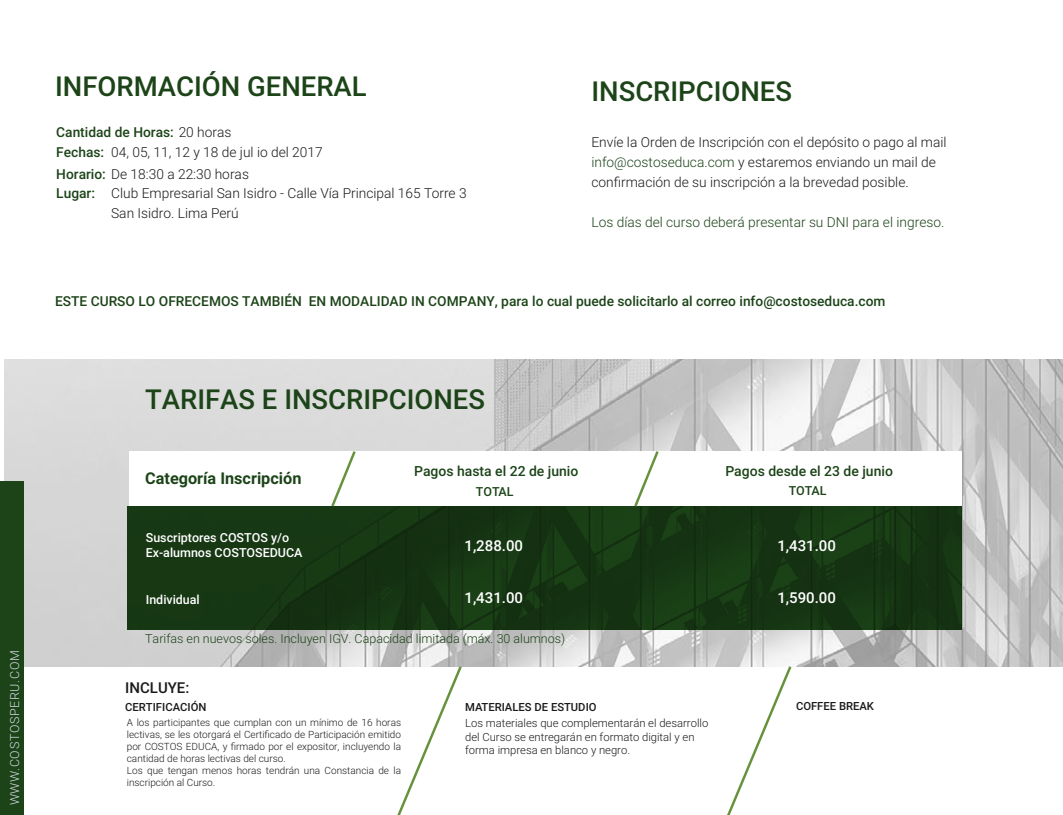
<style>
.page{position:relative;width:1063px;height:815px;background:#fff}
.page>*{position:absolute;margin:0;border:0;box-sizing:border-box;transform-origin:0 0}
.t1{font:500 27.5px "Roboto";color:#1c4418}
.t2{font:700 16.25px "Roboto";color:#1c4418}
.t3{font:500 15px "Roboto";color:#fff}
.t4{font:500 15px "Roboto";color:#1a1a1a}
.t5{font:500 14px "Roboto";color:#1c4418}
.t6{font:300 13.75px/20px "Roboto";color:#1a1a1a}
.t7{font:500 13.75px "Roboto";color:#1c4418}
.t8{font:300 13.75px "Roboto";color:#1c4418}
.t9{font:300 12.5px "Roboto";color:#1c4418}
.t10{font:500 12.5px/15px "Roboto";color:#fff}
.t11{font:300 12.5px "Roboto";letter-spacing:.05em;color:#d4d9e0}
.t12{font:500 12.5px "Roboto";color:#1c4418}
.t13{font:300 11.25px/13.5px "Roboto";color:#1a1a1a}
.t14{font:500 11.25px "Roboto";color:#1a1a1a}
.t15{font:300 10px/12px "Roboto";color:#1a1a1a}
.s1{font-weight:300;color:#1a1a1a}
.s2{font-weight:500;color:#1c4418}
.s3{color:#1c4418}
</style>
<div class="page">
<svg style="left:4px;top:359px;width:1059px;height:307px;background:#cfcfcf"></svg>
<div style="left:129px;top:452px;width:833px;height:54px;background:#fff"></div>
<div style="left:127px;top:506px;width:835px;height:123px;background:#163713"></div>
<svg style="left:632px;top:448px;width:29px;height:61px"></svg>
<svg style="left:329px;top:448px;width:29px;height:59px"></svg>
<svg style="left:723px;top:663px;width:71px;height:152px"></svg>
<svg style="left:393px;top:663px;width:71px;height:152px"></svg>
<div style="left:0;top:481px;width:24px;height:334px;background:#1c4418"></div>
<p class="t11" style="left:6px;top:805px;width:156px;rotate:-90deg">WWW.COSTOSPERU.COM</p>
<h1 class="t1" style="left:55px;top:67px;width:313px">INFORMACIÓN GENERAL</h1>
<p class="t7" style="left:56px;top:123px;width:177px">Cantidad de Horas: <span class="s1">20 horas</span></p>
<p class="t6" style="left:111px;top:142px;width:213px">04, 05, 11, 12 y 18 de jul io del 2017</p>
<p class="t6" style="left:56px;top:141px;width:194px;line-height:21.2px"><span class="s2">Fechas:<br>Horario:</span> De 18:30 a 22:30 horas</p>
<p class="t6" style="left:111px;top:183px;width:357px;text-indent:-55px"><span class="s2">Lugar:</span> Club Empresarial San Isidro - Calle Vía Principal 165 Torre 3<br>San Isidro. Lima Perú</p>
<h1 class="t1" style="left:591px;top:72px;width:202px">INSCRIPCIONES</h1>
<p class="t6" style="left:591px;top:132px;width:357px">Envíe la Orden de Inscripción con el depósito o pago al mail <span class="s3">info@costoseduca.com</span> y estaremos enviando un mail de confirmación de su inscripción a la brevedad posible.</p>
<p class="t8" style="left:591px;top:213px;width:354px">Los días del curso deberá presentar su DNI para el ingreso.</p>
<p class="t7" style="left:55px;top:292px;width:832px">ESTE CURSO LO OFRECEMOS TAMBIÉN EN MODALIDAD IN COMPANY, para lo cual puede solicitarlo al correo info@costoseduca.com</p>
<h1 class="t1" style="left:145px;top:380px;width:341px">TARIFAS E INSCRIPCIONES</h1>
<p class="t2" style="left:145px;top:467px;width:158px">Categoría Inscripción</p>
<p class="t5" style="left:725px;top:461px;width:169px">Pagos desde el 23 de junio</p>
<p class="t12" style="left:789px;top:482px;width:39px">TOTAL</p>
<p class="t5" style="left:414px;top:461px;width:166px">Pagos hasta el 22 de junio</p>
<p class="t12" style="left:476px;top:483px;width:39px">TOTAL</p>
<p class="t10" style="left:146px;top:530px;width:158px">Suscriptores COSTOS y/o<br>Ex-alumnos COSTOSEDUCA</p>
<p class="t10" style="left:146px;top:591px;width:56px">Individual</p>
<p class="t3" style="left:464px;top:535px;width:60px">1,288.00</p>
<p class="t3" style="left:464px;top:587px;width:60px">1,431.00</p>
<p class="t9" style="left:145px;top:630px;width:422px">Tarifas en nuevos soles. Incluyen IGV. Capacidad limitada (máx. 30 alumnos)</p>
<p class="t4" style="left:125px;top:678px;width:66px">INCLUYE:</p>
<p class="t3" style="left:777px;top:535px;width:60px">1,431.00</p>
<p class="t3" style="left:777px;top:587px;width:60px">1,590.00</p>
<p class="t14" style="left:125px;top:699px;width:83px">CERTIFICACIÓN</p>
<p class="t14" style="left:796px;top:698px;width:80px">COFFEE BREAK</p>
<p class="t15" style="left:127px;top:716px;width:276px">A los participantes que cumplan con un mínimo de 16 horas lectivas, se les otorgará el Certificado de Participación emitido por COSTOS EDUCA, y firmado por el expositor, incluyendo la cantidad de horas lectivas del curso.<br>Los que tengan menos horas tendrán una Constancia de la inscripción al Curso.</p>
<p class="t14" style="left:465px;top:699px;width:133px">MATERIALES DE ESTUDIO</p>
<p class="t13" style="left:465px;top:716px;width:245px">Los materiales que complementarán el desarrollo del Curso se entregarán en formato digital y en forma impresa en blanco y negro.</p>
</div>
